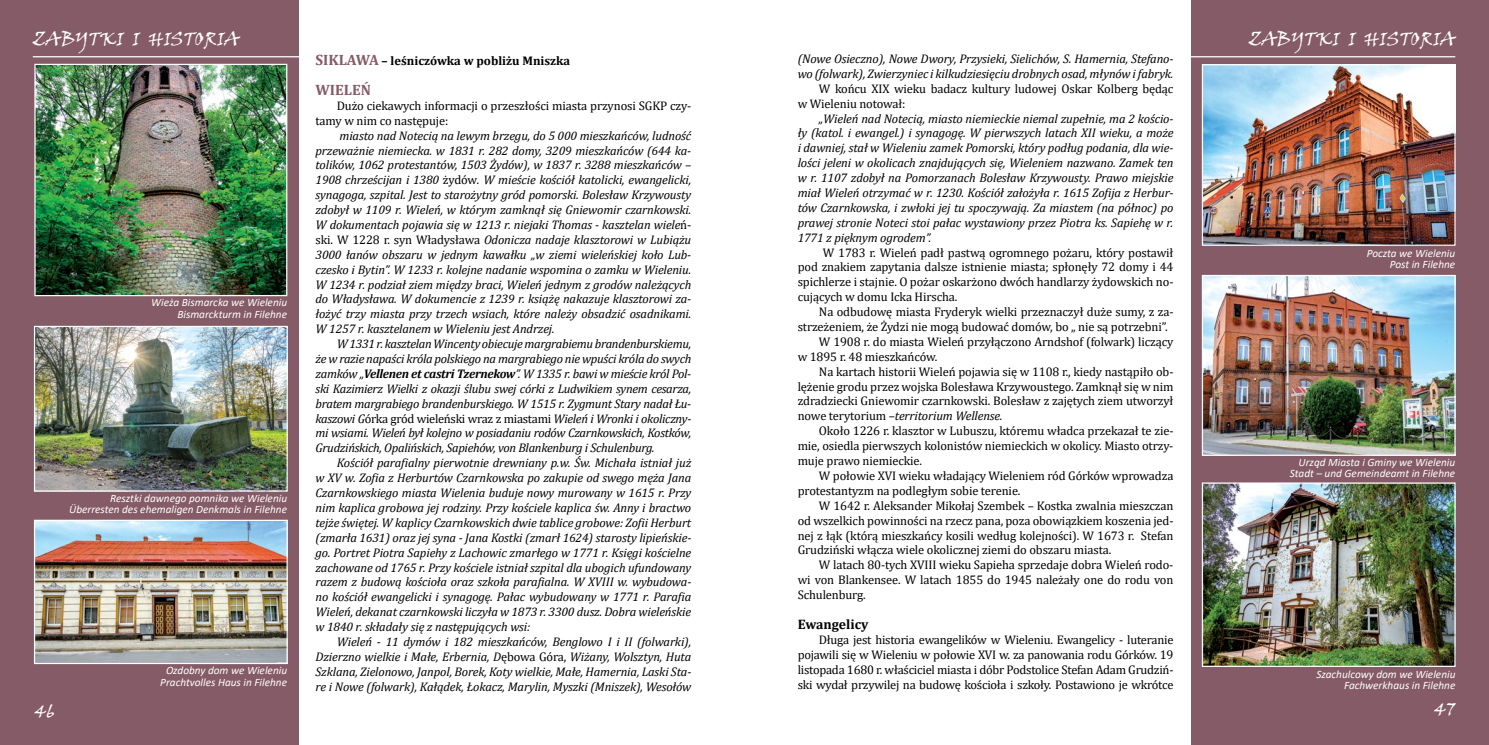
<style>
.page{position:relative;width:1489px;height:745px;background:#fff}
.page>*{position:absolute;margin:0;border:0;box-sizing:border-box;transform-origin:0 0}
.t1{font:18.75px "Viner Hand ITC";color:#fff}
.t2{font:700 15px "Cambria";color:#855b67}
.t3{font:700 13.75px "Cambria";color:#000}
.t4{font:italic 12.5px/14.9px "Cambria";letter-spacing:-.01em;color:#000;text-align:justify}
.t5{font:12.5px/14.9px "Cambria";letter-spacing:-.01em;color:#000}
.t6{font:700 12.5px "Cambria";color:#000}
.t7{font:italic 11.25px/11.2px "Calibri";color:#fff;text-align:right}
.s1{font-style:normal}
.s2{font-size:15px;color:#855b67}
.s3{font-weight:700}
</style>
<div class="page">
<div style="left:0;top:0;width:298px;height:744px;background:#855b67"></div>
<img style="left:36px;top:66px;width:249px;height:228px">
<div style="left:34px;top:64px;width:253px;height:232px;border:1px solid #fff"></div>
<img style="left:36px;top:327px;width:250px;height:162px">
<div style="left:34px;top:325px;width:254px;height:166px;border:1px solid #fff"></div>
<img style="left:36px;top:521px;width:250px;height:140px">
<div style="left:34px;top:519px;width:254px;height:144px;border:1px solid #fff"></div>
<div style="left:1191px;top:0;width:297px;height:744px;background:#855b67"></div>
<img style="left:1203px;top:66px;width:250px;height:178px">
<div style="left:1201px;top:64px;width:254px;height:182px;border:1px solid #fff"></div>
<img style="left:1203px;top:277px;width:250px;height:176px">
<div style="left:1201px;top:275px;width:254px;height:180px;border:1px solid #fff"></div>
<hr style="left:1180px;top:56px;width:275px;height:1px;background:#fff">
<hr style="left:33px;top:56px;width:276px;height:1px;background:#fff">
<img style="left:1203px;top:484px;width:250px;height:180px">
<div style="left:1201px;top:482px;width:254px;height:184px;border:1px solid #fff"></div>
<h1 class="t1" style="left:33px;top:27px;width:208px">ZABYTKI I HISTORIA</h1>
<h1 class="t1" style="left:1248px;top:27px;width:208px">ZABYTKI I HISTORIA</h1>
<p class="t4" style="left:797px;top:51px;width:377px">(Nowe Osieczno), Nowe Dwory, Przysieki, Sielichów, S. Hamernia, Stefano&shy;wo (folwark), Zwierzyniec i kilkudziesięciu drobnych osad, młynów i fabryk.</p>
<p class="t5" style="left:797px;top:81px;width:377px;text-indent:21px">W końcu XIX wieku badacz kultury ludowej Oskar Kolberg będąc w Wieleniu notował:</p>
<p class="t4" style="left:797px;top:110px;width:377px;text-indent:21px">„Wieleń nad Notecią, miasto niemieckie niemal zupełnie, ma 2 kościo&shy;ły (katol. i ewangel.) i synagogę. W pierwszych latach XII wieku, a może i dawniej, stał w Wieleniu zamek Pomorski, który podług podania, dla wie&shy;lości jeleni w okolicach znajdujących się, Wieleniem nazwano. Zamek ten w r. 1107 zdobył na Pomorzanach Bolesław Krzywousty. Prawo miejskie miał Wieleń otrzymać w r. 1230. Kościół założyła r. 1615 Zofija z Herbur&shy;tów Czarnkowska, i zwłoki jej tu spoczywają. Za miastem (na północ) po prawej stronie Noteci stoi pałac wystawiony przez Piotra ks. Sapiehę w r.<br>1771 z pięknym ogrodem”.</p>
<p class="t5" style="left:797px;top:244px;width:377px;text-align:justify;text-indent:25px">W 1783 r. Wieleń padł pastwą ogromnego pożaru, który postawił pod znakiem zapytania dalsze istnienie miasta; spłonęły 72 domy i 44 spichlerze i stajnie. O pożar oskarżono dwóch handlarzy żydowskich no&shy;cujących w domu Icka Hirscha.</p>
<p class="t5" style="left:819px;top:304px;width:356px">Na odbudowę miasta Fryderyk wielki przeznaczył duże sumy, z za-</p>
<p class="t5" style="left:797px;top:319px;width:371px">strzeżeniem, że Żydzi nie mogą budować domów, bo „ nie są potrzebni”.</p>
<p class="t5" style="left:819px;top:334px;width:356px">W 1908 r. do miasta Wieleń przyłączono Arndshof (folwark) liczący</p>
<p class="t5" style="left:797px;top:349px;width:141px">w 1895 r. 48 mieszkańców.</p>
<p class="t5" style="left:819px;top:363px;width:356px">Na kartach historii Wieleń pojawia się w 1108 r., kiedy nastąpiło ob-</p>
<p class="t5" style="left:797px;top:378px;width:377px">lężenie grodu przez wojska Bolesława Krzywoustego. Zamknął się w nim</p>
<p class="t5" style="left:797px;top:393px;width:377px">zdradziecki Gniewomir czarnkowski. Bolesław z zajętych ziem utworzył</p>
<p class="t4" style="left:797px;top:408px;width:206px"><span class="s1">nowe terytorium –</span>territorium Wellense.</p>
<p class="t5" style="left:819px;top:423px;width:356px">Około 1226 r. klasztor w Lubuszu, któremu władca przekazał te zie-</p>
<p class="t5" style="left:797px;top:438px;width:377px">mie, osiedla pierwszych kolonistów niemieckich w okolicy. Miasto otrzy-</p>
<p class="t5" style="left:797px;top:453px;width:126px">muje prawo niemieckie.</p>
<p class="t5" style="left:819px;top:468px;width:356px">W połowie XVI wieku władający Wieleniem ród Górków wprowadza</p>
<p class="t5" style="left:797px;top:482px;width:224px">protestantyzm na podległym sobie terenie.</p>
<p class="t5" style="left:819px;top:497px;width:356px">W 1642 r. Aleksander Mikołaj Szembek – Kostka zwalnia mieszczan</p>
<p class="t5" style="left:797px;top:512px;width:377px">od wszelkich powinności na rzecz pana, poza obowiązkiem koszenia jed-</p>
<p class="t5" style="left:797px;top:527px;width:377px">nej z łąk (którą mieszkańcy kosili według kolejności). W 1673 r. Stefan</p>
<p class="t5" style="left:797px;top:542px;width:315px">Grudziński włącza wiele okolicznej ziemi do obszaru miasta.</p>
<p class="t5" style="left:819px;top:557px;width:356px">W latach 80-tych XVIII wieku Sapieha sprzedaje dobra Wieleń rodo-</p>
<p class="t5" style="left:797px;top:572px;width:377px">wi von Blankensee. W latach 1855 do 1945 należały one do rodu von</p>
<p class="t5" style="left:797px;top:587px;width:70px">Schulenburg.</p>
<p class="t3" style="left:797px;top:614px;width:72px">Ewangelicy</p>
<p class="t5" style="left:797px;top:632px;width:377px;text-align:justify;text-indent:21px">Długa jest historia ewangelików w Wieleniu. Ewangelicy - luteranie pojawili się w Wieleniu w połowie XVI w. za panowania rodu Górków. 19 listopada 1680 r. właściciel miasta i dóbr Podstolice Stefan Adam Grudziń&shy;ski wydał przywilej na budowę kościoła i szkoły. Postawiono je wkrótce</p>
<p class="t6" style="left:315px;top:52px;width:256px"><span class="s2">SIKLAWA</span> – leśniczówka w pobliżu Mniszka</p>
<p class="t2" style="left:315px;top:79px;width:57px">WIELEŃ</p>
<p class="t5" style="left:315px;top:98px;width:377px;text-indent:21px">Dużo ciekawych informacji o przeszłości miasta przynosi SGKP czy&shy;tamy w nim co następuje:</p>
<p class="t4" style="left:315px;top:127px;width:377px;text-indent:24px">miasto nad Notecią na lewym brzegu, do 5 000 mieszkańców, ludność przeważnie niemiecka. w 1831 r. 282 domy, 3209 mieszkańców (644 ka&shy;tolików, 1062 protestantów, 1503 Żydów), w 1837 r. 3288 mieszkańców – 1908 chrześcijan i 1380 <span class="s1">żydów</span>. W mieście kościół katolicki, ewangelicki, synagoga, szpital. Jest to starożytny gród pomorski. Bolesław Krzywousty zdobył w 1109 r. Wieleń, w którym zamknął się Gniewomir czarnkowski.<br>W dokumentach pojawia się w 1213 r. niejaki Thomas - kasztelan wiele<span class="s1">ń&shy;ski. W 1228 r. syn Władysława</span> Odonicza nadaje klasztorowi w Lubiążu 3000 łanów obszaru w jednym kawałku „w ziemi wieleńskiej koło Lub&shy;czesko i Bytin”. W 1233 r. kolejne nadanie wspomina o zamku w Wieleniu.<br>W 1234 r. podział ziem między braci, Wieleń jednym z grodów należących do Władysława. W dokumencie z 1239 r. książę nakazuje klasztorowi za&shy;łożyć trzy miasta przy trzech wsiach, które należy obsadzić osadnikami.<br>W 1257 r. kasztelanem w Wieleniu jest Andrzej.</p>
<p class="t4" style="left:315px;top:335px;width:377px;text-indent:21px">W 1331 r. kasztelan Wincenty obiecuje margrabiemu brandenburskiemu, że w razie napaści króla polskiego na margrabiego nie wpuści króla do swych zamków „<span class="s3">Vellenen et castri Tzernekow</span>”. W 1335 r. bawi w mieście król Pol&shy;ski Kazimierz Wielki z okazji ślubu swej córki z Ludwikiem synem cesarza, bratem margrabiego brandenburskiego. W 1515 r. Zygmunt Stary nadał Łu&shy;kaszowi G<span class="s1">órka gród wieleński wraz z miastami</span> Wieleń i Wronki i okoliczny&shy;mi wsiami. Wieleń był kolejno w posiadaniu rodów Czarnkowskich, Kostków, Grudzińskich, Opalińskich, Sapiehów, von Blankenburg i Schulenburg.</p>
<p class="t4" style="left:315px;top:454px;width:377px;text-indent:21px">Kościół parafialny pierwotnie drewniany p.w. Św. Michała istniał już w XV w. Zofia z Herburtów Czarnkowska po zakupie od swego męża Jana Czarnkowskiego miasta Wielenia buduje nowy murowany w 1615 r. Przy nim kaplica grobowa jej rodziny. Przy kościele kaplica św. Anny i bractwo tejże świętej. W kaplicy Czarnkowskich dwie tablice grobowe: Zofii Herburt (zmarła 1631) oraz jej syna - Jana Kostki (zmarł 1624) starosty lipieńskie&shy;go. Portret Piotra Sapiehy z Lachowic zmarłego w 1771 r. Księgi kościelne zachowane od 1765 r. Przy kościele istniał szpital dla ubogich ufundowany razem z budową kościoła oraz szkoła parafialna. W XVIII w. wybudowa&shy;no kościół ewangelicki i synagogę. Pałac wybudowany w 1771 r. Parafia Wieleń, dekanat czarnkowski liczyła w 1873 r. 3300 dusz. Dobra wieleńskie w 1840 r. składały się z następujących wsi:</p>
<p class="t4" style="left:315px;top:633px;width:377px;text-indent:21px">Wieleń - 11 dymów i 182 mieszkańców, Benglowo I i II (folwarki), Dzierzno wielkie i Małe, Erbernia, D<span class="s1">ębowa Góra,</span> Wiżany, Wolsztyn, Huta Szklana, Zielonowo, Janpol, Borek, Koty wielkie, Małe, Hamernia, Laski Sta&shy;re i Nowe (folwark), Kałądek, Łokacz, Marylin, Myszki (Mniszek), Wesołów</p>
<p class="t7" style="left:1366px;top:247px;width:90px">Poczta we Wieleniu<br>Post in Filehne</p>
<p class="t7" style="left:151px;top:296px;width:137px">Wieża Bismarcka we Wieleniu<br>Bismarckturm in Filehne</p>
<p class="t7" style="left:1289px;top:456px;width:167px">Urząd Miasta i Gminy we Wieleniu<br>Stadt – und Gemeindeamt in Filehne</p>
<p class="t7" style="left:69px;top:491px;width:219px">Resztki dawnego pomnika we Wieleniu<br>Überresten des ehemaligen Denkmals in Filehne</p>
<p class="t7" style="left:160px;top:664px;width:128px;text-align:center">Ozdobny dom we Wieleniu<br>Prachtvolles Haus in Filehne</p>
<p class="t7" style="left:1316px;top:667px;width:140px">Szachulcowy dom we Wieleniu<br>Fachwerkhaus in Filehne</p>
<h1 class="t1" style="left:35px;top:699px;width:22px">46</h1>
<h1 class="t1" style="left:1433px;top:697px;width:22px">47</h1>
</div>
